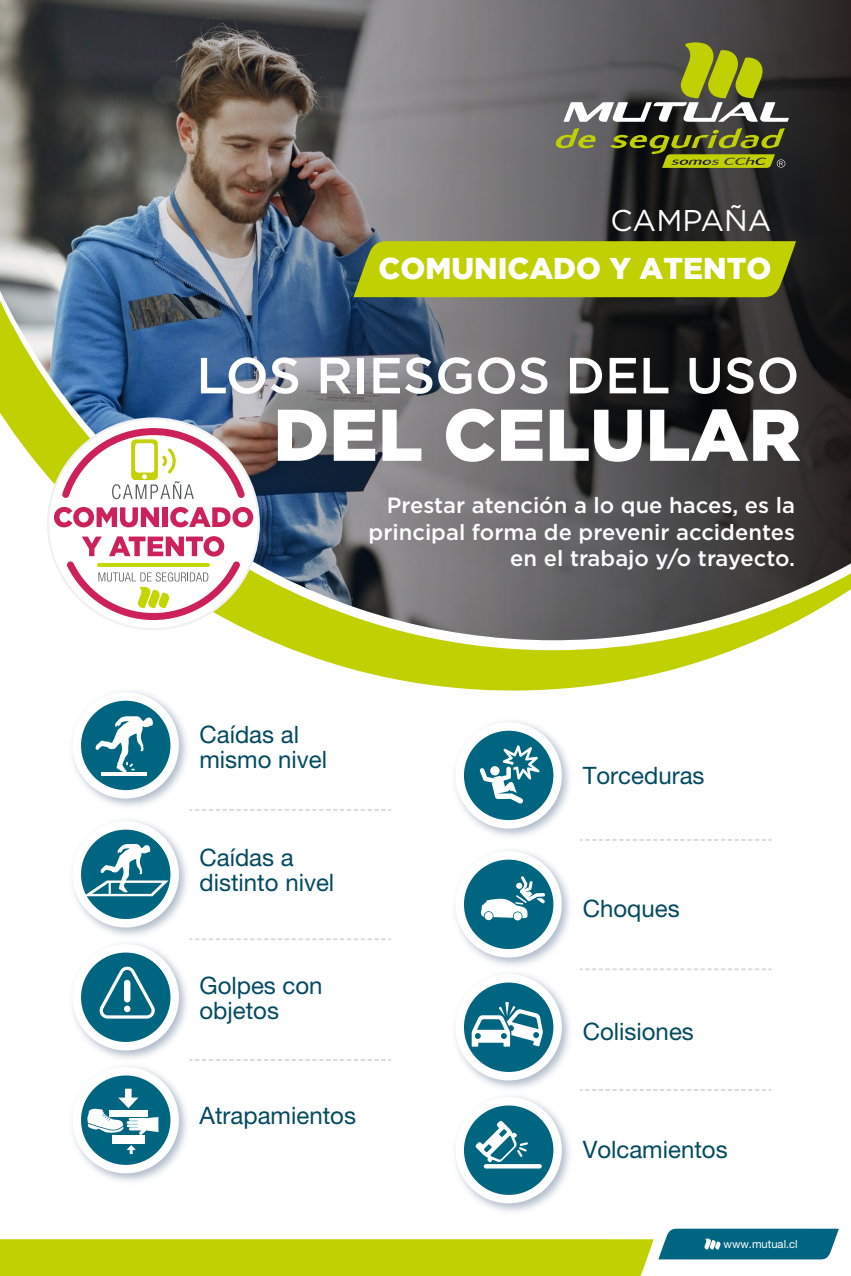
<style>
.page{position:relative;width:851px;height:1276px;background:#fff}
.page>*{position:absolute;margin:0;border:0;box-sizing:border-box;transform-origin:0 0}
.t1{font:900 73px "Gotham";color:#fff}
.t2{font:500 50.6px "Gotham";color:#fff}
.t3{font:900 30px "Gotham";color:#fff}
.t4{font:30px "Gotham";color:#fff}
.t5{font:24px/25px "Helvetica Neue LT Std";color:#024a62}
.t6{font:500 22px/26.4px "Gotham";color:#fff;text-align:right}
.t7{font:11.2px "Helvetica Neue LT Std";color:#fff}
</style>
<div class="page">
<svg style="left:0;top:1228px;width:838px;height:48px"></svg>
<img style="left:0;top:0;width:850px;height:690px">
<svg style="left:555px;top:128px;width:41px;height:20px"></svg>
<svg style="left:563px;top:42px;width:226px;height:80px;background:#727453"></svg>
<svg style="left:610px;top:128px;width:175px;height:40px;background:#5b6018"></svg>
<div style="left:353px;top:241px;width:442px;height:56px;background:#c1d000"></div>
<img style="left:65px;top:685px;width:128px;height:251px">
<div style="left:73px;top:692px;width:106px;height:106px;background:#fff;border-radius:50%"></div>
<div style="left:81px;top:700px;width:89px;height:90px;background:#006580;border-radius:50%"></div>
<div style="left:73px;top:821px;width:106px;height:106px;background:#fff;border-radius:50%"></div>
<div style="left:81px;top:829px;width:89px;height:90px;background:#006580;border-radius:50%"></div>
<img style="left:72px;top:939px;width:119px;height:120px">
<div style="left:73px;top:944px;width:106px;height:106px;background:#fff;border-radius:50%"></div>
<div style="left:81px;top:952px;width:89px;height:90px;background:#006580;border-radius:50%"></div>
<img style="left:72px;top:1059px;width:118px;height:123px">
<div style="left:73px;top:1067px;width:106px;height:106px;background:#fff;border-radius:50%"></div>
<div style="left:81px;top:1075px;width:89px;height:90px;background:#006580;border-radius:50%"></div>
<img style="left:455px;top:721px;width:115px;height:245px">
<div style="left:455px;top:722px;width:106px;height:106px;background:#fff;border-radius:50%"></div>
<div style="left:464px;top:730px;width:89px;height:90px;background:#006580;border-radius:50%"></div>
<div style="left:455px;top:851px;width:106px;height:106px;background:#fff;border-radius:50%"></div>
<div style="left:464px;top:859px;width:89px;height:90px;background:#006580;border-radius:50%"></div>
<img style="left:455px;top:973px;width:115px;height:116px">
<div style="left:455px;top:974px;width:106px;height:106px;background:#fff;border-radius:50%"></div>
<div style="left:464px;top:982px;width:89px;height:90px;background:#006580;border-radius:50%"></div>
<img style="left:455px;top:1096px;width:115px;height:116px">
<div style="left:455px;top:1097px;width:106px;height:106px;background:#fff;border-radius:50%"></div>
<div style="left:464px;top:1105px;width:89px;height:90px;background:#006580;border-radius:50%"></div>
<svg style="left:190px;top:809px;width:200px;height:2px"></svg>
<svg style="left:190px;top:938px;width:200px;height:2px"></svg>
<svg style="left:190px;top:1059px;width:200px;height:2px"></svg>
<svg style="left:580px;top:839px;width:190px;height:2px"></svg>
<svg style="left:580px;top:968px;width:190px;height:2px"></svg>
<svg style="left:580px;top:1089px;width:190px;height:2px"></svg>
<hr style="left:101px;top:772px;width:45px;height:3px;background:#fff">
<svg style="left:95px;top:716px;width:58px;height:57px"></svg>
<svg style="left:83px;top:844px;width:86px;height:52px"></svg>
<svg style="left:87px;top:1088px;width:71px;height:47px"></svg>
<div style="left:110px;top:1110px;width:38px;height:6px;background:#fff"></div>
<svg style="left:126px;top:1145px;width:10px;height:9px"></svg>
<div style="left:112px;top:1135px;width:33px;height:8px;background:#fff"></div>
<svg style="left:471px;top:1002px;width:72px;height:44px"></svg>
<svg style="left:475px;top:1121px;width:53px;height:41px"></svg>
<svg style="left:483px;top:1164px;width:58px;height:4px"></svg>
<svg style="left:481px;top:876px;width:64px;height:44px"></svg>
<svg style="left:479px;top:745px;width:60px;height:59px"></svg>
<svg style="left:99px;top:966px;width:56px;height:52px"></svg>
<div style="left:124px;top:1005px;width:6px;height:7px;background:#fff;border-radius:50%"></div>
<div style="left:124px;top:980px;width:6px;height:22px;background:#fff;border-radius:3px"></div>
<div style="left:48px;top:418px;width:211px;height:211px;background:#fff;border-radius:50%"></div>
<svg style="left:54px;top:507px;width:105px;height:20px"></svg>
<div style="left:162px;top:507px;width:6px;height:20px;background:#cd215c"></div>
<svg style="left:170px;top:507px;width:83px;height:20px"></svg>
<svg style="left:66px;top:536px;width:174px;height:84px"></svg>
<svg style="left:97px;top:563px;width:113px;height:4px"></svg>
<svg style="left:62px;top:428px;width:183px;height:71px"></svg>
<p class="t4" style="left:610px;top:201px;width:162px">CAMPAÑA</p>
<p class="t3" style="left:378px;top:251px;width:394px">COMUNICADO Y ATENTO</p>
<h2 class="t2" style="left:196px;top:342px;width:604px">LOS RIESGOS DEL USO</h2>
<h1 class="t1" style="left:273px;top:393px;width:529px">DEL CELULAR</h1>
<p class="t6" style="left:368px;top:492px;width:428px">Prestar atención a lo que haces, es la principal forma de prevenir accidentes en el trabajo y/o trayecto.</p>
<p class="t5" style="left:199px;top:721px;width:129px">Caídas al mismo nivel</p>
<p class="t5" style="left:199px;top:845px;width:136px">Caídas a distinto nivel</p>
<p class="t5" style="left:199px;top:972px;width:125px">Golpes con objetos</p>
<p class="t5" style="left:199px;top:1103px;width:158px">Atrapamientos</p>
<p class="t5" style="left:582px;top:762px;width:123px">Torceduras</p>
<p class="t5" style="left:582px;top:896px;width:98px">Choques</p>
<p class="t5" style="left:582px;top:1018px;width:113px">Colisiones</p>
<p class="t5" style="left:582px;top:1137px;width:146px">Volcamientos</p>
<p class="t7" style="left:723px;top:1237px;width:76px">www.mutual.cl</p>
</div>
